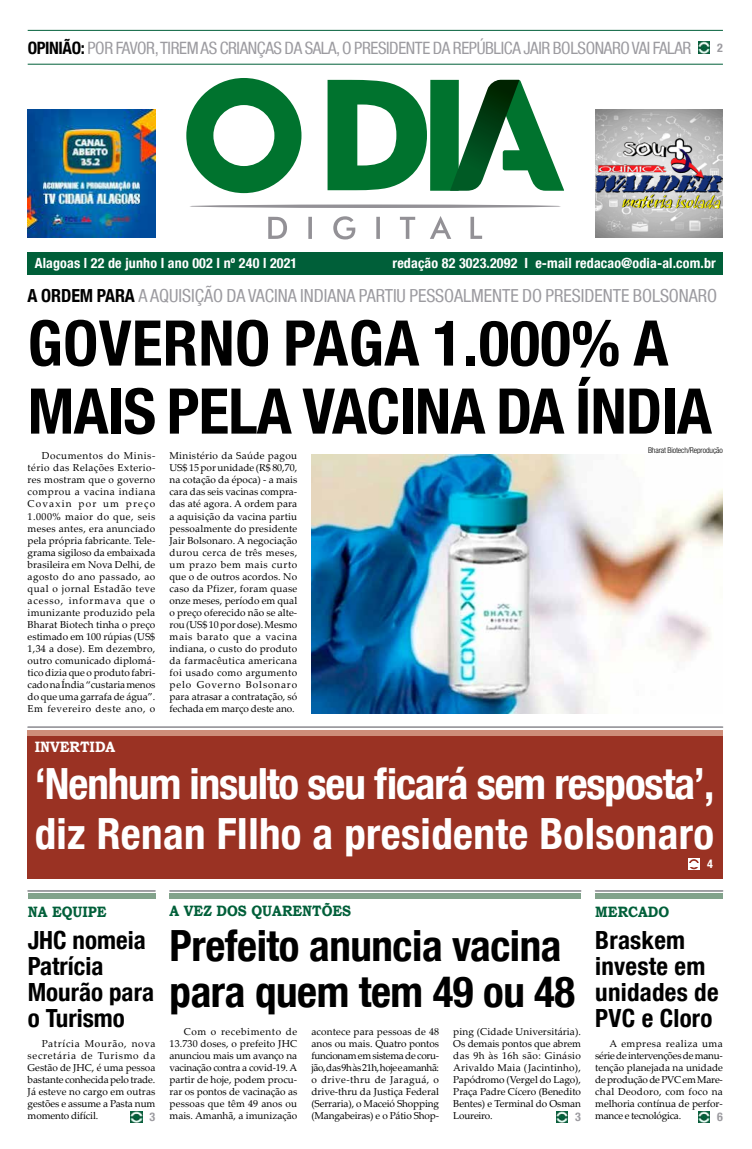
<style>
.page{position:relative;width:752px;height:1149px;background:#fff}
.page>*{position:absolute;margin:0;border:0;box-sizing:border-box;transform-origin:0 0}
.t1{font:700 condensed 63px/68px "Helvetica Neue LT Com";letter-spacing:-.01em;color:#000}
.t2{font:700 condensed 43px/50px "Helvetica Neue LT Com";letter-spacing:.01em;color:#fff}
.t3{font:700 condensed 43px/46px "Helvetica Neue LT Com";letter-spacing:-.01em;color:#000}
.t4{font:700 condensed 25px/26px "Helvetica Neue LT Com";color:#000}
.t5{font:condensed 18px "Helvetica Neue LT Com";color:#9c9ba0}
.t6{font:condensed 17px "Helvetica Neue LT Com";letter-spacing:-.02em;color:#9c9ba0}
.t7{font:700 15px "Bookman Old Style";color:#005f39;scale:.9 1}
.t8{font:700 15px "Bookman Old Style";color:#fff;scale:.9 1}
.t9{font:700 condensed 14px "Helvetica Neue LT Com";letter-spacing:.01em;color:#fff}
.t10{font:700 condensed 12px "Helvetica Neue LT Com";color:#9c9ba0}
.t11{font:700 condensed 12px "Helvetica Neue LT Com";color:#fff}
.t12{font:10px/12px "Palatino Linotype";letter-spacing:-.005em;color:#000;text-align:justify}
.t13{font:300 condensed 8px "Helvetica Neue LT Com";letter-spacing:-.01em;color:#000}
.s1{font-weight:700;color:#000}
</style>
<div class="page">
<div style="left:28px;top:251px;width:694px;height:23px;background:#005f39"></div>
<hr style="left:28px;top:30px;width:694px;height:1px;background:#005f39">
<svg style="left:698px;top:42px;width:11px;height:11px"></svg>
<hr style="left:28px;top:64px;width:694px;height:1px;background:#005f39">
<div style="left:430px;top:80px;width:28px;height:111px;background:#00732e"></div>
<svg style="left:186px;top:78px;width:115px;height:115px"></svg>
<svg style="left:327px;top:80px;width:100px;height:110px"></svg>
<svg style="left:450px;top:80px;width:114px;height:111px"></svg>
<svg style="left:189px;top:204px;width:371px;height:4px"></svg>
<svg style="left:268px;top:216px;width:214px;height:23px"></svg>
<img style="left:28px;top:110px;width:127px;height:127px">
<img style="left:595px;top:110px;width:127px;height:127px">
<img style="left:595px;top:139px;width:127px;height:69px">
<svg style="left:28px;top:890px;width:127px;height:1px"></svg>
<div style="left:28px;top:893px;width:127px;height:5px;background:#82a28b"></div>
<svg style="left:131px;top:1111px;width:11px;height:10px"></svg>
<svg style="left:556px;top:1111px;width:11px;height:10px"></svg>
<img style="left:311px;top:454px;width:411px;height:259px">
<div style="left:28px;top:735px;width:694px;height:143px;background:#9a3223"></div>
<svg style="left:28px;top:726px;width:694px;height:1px"></svg>
<div style="left:28px;top:729px;width:694px;height:6px;background:#ce8d79"></div>
<svg style="left:688px;top:858px;width:11px;height:11px"></svg>
<svg style="left:688px;top:858px;width:10px;height:11px"></svg>
<hr style="left:688px;top:862px;width:11px;height:4px;background:#fff">
<svg style="left:169px;top:890px;width:412px;height:1px"></svg>
<div style="left:169px;top:893px;width:411px;height:5px;background:#82a28b"></div>
<svg style="left:595px;top:890px;width:127px;height:1px"></svg>
<div style="left:595px;top:893px;width:127px;height:5px;background:#82a28b"></div>
<svg style="left:698px;top:1111px;width:11px;height:10px"></svg>
<h3 class="t6" style="left:28px;top:38px;width:664px"><span class="s1">OPINIÃO:</span> POR FAVOR, TIREM AS CRIANÇAS DA SALA, O PRESIDENTE DA REPÚBLICA JAIR BOLSONARO VAI FALAR</h3>
<p class="t10" style="left:716px;top:40px;width:7px">2</p>
<h3 class="t9" style="left:35px;top:254px;width:264px">Alagoas l 22 de junho I ano 002 I nº 240 l 2021</h3>
<h3 class="t9" style="left:392px;top:254px;width:324px">redação 82 3023.2092 I e-mail redacao@odia-al.com.br</h3>
<h3 class="t5" style="left:28px;top:284px;width:690px"><span class="s1">A ORDEM PARA</span> A AQUISIÇÃO DA VACINA INDIANA PARTIU PESSOALMENTE DO PRESIDENTE BOLSONARO</h3>
<h1 class="t1" style="left:28px;top:309px;width:685px">GOVERNO PAGA 1.000% A<br>MAIS PELA VACINA DA ÍNDIA</h1>
<p class="t12" style="left:28px;top:449px;width:129px;text-indent:14px">Documentos do Minis&shy;tério das Relações Exterio&shy;res mostram que o governo comprou a vacina indiana Covaxin por um preço 1.000% maior do que, seis meses antes, era anunciado pela própria fabricante. Tele&shy;grama sigiloso da embaixada brasileira em Nova Delhi, de agosto do ano passado, ao qual o jornal Estadão teve acesso, informava que o imunizante produzido pela Bharat Biotech tinha o preço estimado em 100 rúpias (US$ 1,34 a dose). Em dezembro, outro comunicado diplomá&shy;tico dizia que o produto fabri&shy;cado na Índia “custaria menos do que uma garrafa de água”.<br>Em fevereiro deste ano, o</p>
<p class="t12" style="left:169px;top:449px;width:129px">Ministério da Saúde pagou US$ 15 por unidade (R$ 80,70, na cotação da época) - a mais cara das seis vacinas compra&shy;das até agora. A ordem para a aquisição da vacina partiu pessoalmente do presidente Jair Bolsonaro. A negociação durou cerca de três meses, um prazo bem mais curto que o de outros acordos. No caso da Pfizer, foram quase onze meses, período em qual o preço oferecido não se alte&shy;rou (US$ 10 por dose). Mesmo mais barato que a vacina indiana, o custo do produto da farmacêutica americana foi usado como argumento pelo Governo Bolsonaro para atrasar a contratação, só fechada em março deste ano.</p>
<p class="t13" style="left:647px;top:445px;width:76px">Bharat Biotech/Reprodução</p>
<h3 class="t8" style="left:35px;top:736px;width:91px">INVERTIDA</h3>
<h2 class="t2" style="left:35px;top:759px;width:680px">‘Nenhum insulto seu ficará sem resposta’, diz Renan FIlho a presidente Bolsonaro</h2>
<p class="t11" style="left:706px;top:856px;width:7px">4</p>
<h3 class="t7" style="left:169px;top:900px;width:203px">A VEZ DOS QUARENTÕES</h3>
<h2 class="t3" style="left:169px;top:922px;width:407px">Prefeito anuncia vacina para quem tem 49 ou 48</h2>
<p class="t12" style="left:595px;top:1037px;width:129px;text-indent:14px">A empresa realiza uma série de intervenções de manu&shy;tenção planejada na unidade de produção de PVC em Mare&shy;chal Deodoro, com foco na melhoria contínua de perfor&shy;mance e tecnológica.</p>
<h3 class="t7" style="left:28px;top:901px;width:89px">NA EQUIPE</h3>
<h3 class="t4" style="left:28px;top:927px;width:128px">JHC nomeia<br>Patrícia<br>Mourão para o Turismo</h3>
<h3 class="t7" style="left:595px;top:901px;width:84px">MERCADO</h3>
<h3 class="t4" style="left:595px;top:927px;width:125px">Braskem investe em unidades de<br>PVC e Cloro</h3>
<p class="t12" style="left:169px;top:1025px;width:129px;text-indent:14px">Com o recebimento de 13.730 doses, o prefeito JHC anunciou mais um avanço na vacinação contra a covid-19. A partir de hoje, podem procu&shy;rar os pontos de vacinação as pessoas que têm 49 anos ou mais. Amanhã, a imunização</p>
<p class="t12" style="left:311px;top:1025px;width:129px">acontece para pessoas de 48 anos ou mais. Quatro pontos funcionam em sistema de coru&shy;jão, das 9h às 21h, hoje e amanhã: o drive-thru de Jaraguá, o drive-thru da Justiça Federal (Serraria), o Maceió Shopping (Mangabeiras) e o Pátio Shop-</p>
<p class="t12" style="left:453px;top:1025px;width:129px">ping (Cidade Universitária).<br>Os demais pontos que abrem das 9h às 16h são: Ginásio Arivaldo Maia (Jacintinho), Papódromo (Vergel do Lago), Praça Padre Cícero (Benedito Bentes) e Terminal do Osman Loureiro.</p>
<p class="t12" style="left:28px;top:1037px;width:129px;text-indent:14px">Patrícia Mourão, nova secretária de Turismo da Gestão de JHC, é uma pessoa bastante conhecida pelo trade.<br>Já esteve no cargo em outras gestões e assume a Pasta num momento difícil.</p>
<p class="t10" style="left:149px;top:1109px;width:7px">3</p>
<p class="t10" style="left:575px;top:1109px;width:7px">3</p>
<p class="t10" style="left:716px;top:1109px;width:7px">6</p>
</div>
